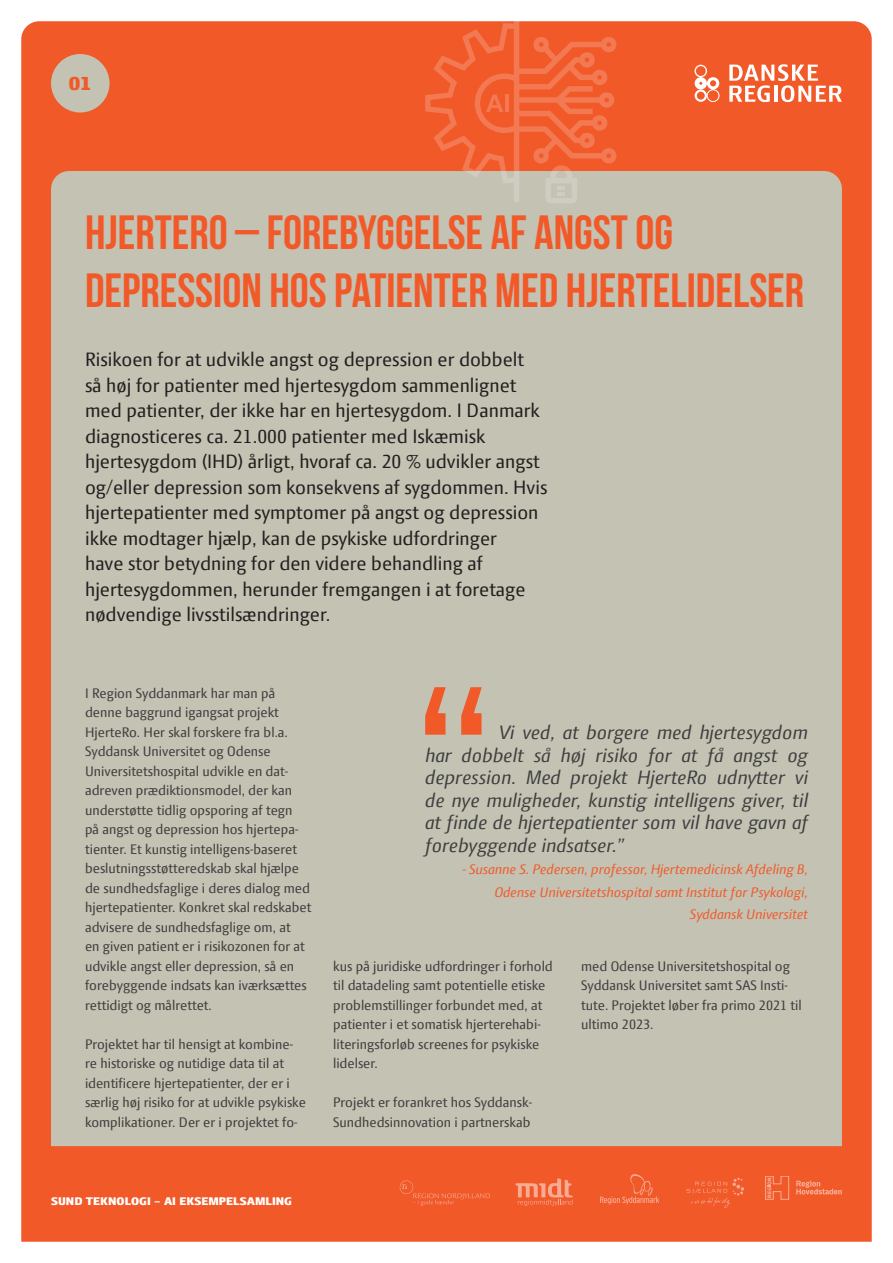
<style>
.page{position:relative;width:893px;height:1263px;background:#fff}
.page>*{position:absolute;margin:0;border:0;box-sizing:border-box;transform-origin:0 0}
.RUBRIK{font:48px/57.6px "Bebas Neue";color:#f15929}
.Indledning{font:21px/25.5px "Press Sans";color:#231f20}
.CITAT{font:italic 21px/22.5px "Press Sans";color:#3e3e3f;text-align:justify}
.Tal{font:800 21px "Press Sans";color:#f15929}
.Brød_10_13{font:15px/19.5px "Press Sans";color:#3e3e3f}
.Citat_afsender{font:italic 15px/22.5px "Press Sans";color:#f15929;text-align:right}
.MELLEMRUBRIK{font:800 12px "Press Sans";color:#fff}
</style>
<div class="page">
<div style="left:21px;top:21px;width:851px;height:1221px;background:#f15929"></div>
<div style="left:51px;top:171px;width:791px;height:975px;background:#c4c2b3"></div>
<svg style="left:515px;top:1178px;width:58px;height:28px;background:#f3754e"></svg>
<svg style="left:687px;top:1177px;width:57px;height:31px;background:#f16133"></svg>
<svg style="left:694px;top:65px;width:25px;height:37px"></svg>
<svg style="left:729px;top:64px;width:113px;height:38px"></svg>
<svg style="left:400px;top:1180px;width:90px;height:26px;background:#f15e30"></svg>
<svg style="left:796px;top:1181px;width:46px;height:13px"></svg>
<svg style="left:765px;top:1176px;width:24px;height:23px"></svg>
<svg style="left:600px;top:1174px;width:59px;height:30px;background:#f16437"></svg>
<div style="left:51px;top:54px;width:59px;height:59px;background:#c4c2b3;border-radius:50%"></div>
<svg style="left:425px;top:687px;width:57px;height:48px;background:#dc8969"></svg>
<svg style="left:425px;top:21px;width:191px;height:182px;background:#e9734b"></svg>
<p class="Tal" style="left:69px;top:73px;width:25px">01</p>
<p class="RUBRIK" style="left:85px;top:203px;width:721px">HJERTERO – FOREBYGGELSE AF ANGST OG<br>DEPRESSION HOS PATIENTER MED HJERTELIDELSER</p>
<p class="Indledning" style="left:85px;top:349px;width:464px">Risikoen for at udvikle angst og depression er dobbelt<br>så høj for patienter med hjertesygdom sammenlignet med patienter, der ikke har en hjertesygdom. I Danmark diagnosticeres ca. 21.000 patienter med Iskæmisk hjertesygdom (IHD) årligt, hvoraf ca. 20 % udvikler angst og/eller depression som konsekvens af sygdommen. Hvis hjertepatienter med symptomer på angst og depression ikke modtager hjælp, kan de psykiske udfordringer<br>have stor betydning for den videre behandling af hjertesygdommen, herunder fremgangen i at foretage nødvendige livsstilsændringer.</p>
<p class="Brød_10_13" style="left:85px;top:685px;width:228px">I Region Syddanmark har man på denne baggrund igangsat projekt HjerteRo. Her skal forskere fra bl.a.<br>Syddansk Universitet og Odense Universitetshospital udvikle en dat&shy;adreven prædiktionsmodel, der kan understøtte tidlig opsporing af tegn<br>på angst og depression hos hjertepa&shy;tienter. Et kunstig intelligens-baseret beslutningsstøtteredskab skal hjælpe de sundhedsfaglige i deres dialog med hjertepatienter. Konkret skal redskabet advisere de sundhedsfaglige om, at<br>en given patient er i risikozonen for at udvikle angst eller depression, så en forebyggende indsats kan iværksættes rettidigt og målrettet.</p>
<p class="Brød_10_13" style="left:85px;top:1036px;width:222px">Projektet har til hensigt at kombine&shy;re historiske og nutidige data til at identificere hjertepatienter, der er i særlig høj risiko for at udvikle psykiske komplikationer. Der er i projektet fo-</p>
<p class="CITAT" style="left:425px;top:722px;width:384px;text-indent:74px">Vi ved, at borgere med hjertesygdom har dobbelt så høj risiko for at få angst og depression. Med projekt HjerteRo udnytter vi de nye muligheder, kunstig intelligens giver, til at finde de hjertepatienter som vil have gavn af forebyggende indsatser.”</p>
<p class="Citat_afsender" style="left:462px;top:859px;width:347px">- Susanne S. Pedersen, professor, Hjertemedicinsk Afdeling B,<br>Odense Universitetshospital samt Institut for Psykologi,<br>Syddansk Universitet</p>
<p class="Brød_10_13" style="left:333px;top:958px;width:221px">kus på juridiske udfordringer i forhold til datadeling samt potentielle etiske problemstillinger forbundet med, at patienter i et somatisk hjerterehabi&shy;literingsforløb screenes for psykiske lidelser.</p>
<p class="Brød_10_13" style="left:333px;top:1094px;width:201px">Projekt er forankret hos Syddansk-<br>Sundhedsinnovation i partnerskab</p>
<p class="Brød_10_13" style="left:581px;top:958px;width:222px">med Odense Universitetshospital og<br>Syddansk Universitet samt SAS Insti&shy;tute. Projektet løber fra primo 2021 til ultimo 2023.</p>
<p class="MELLEMRUBRIK" style="left:51px;top:1195px;width:242px">SUND TEKNOLOGI – AI EKSEMPELSAMLING</p>
</div>
